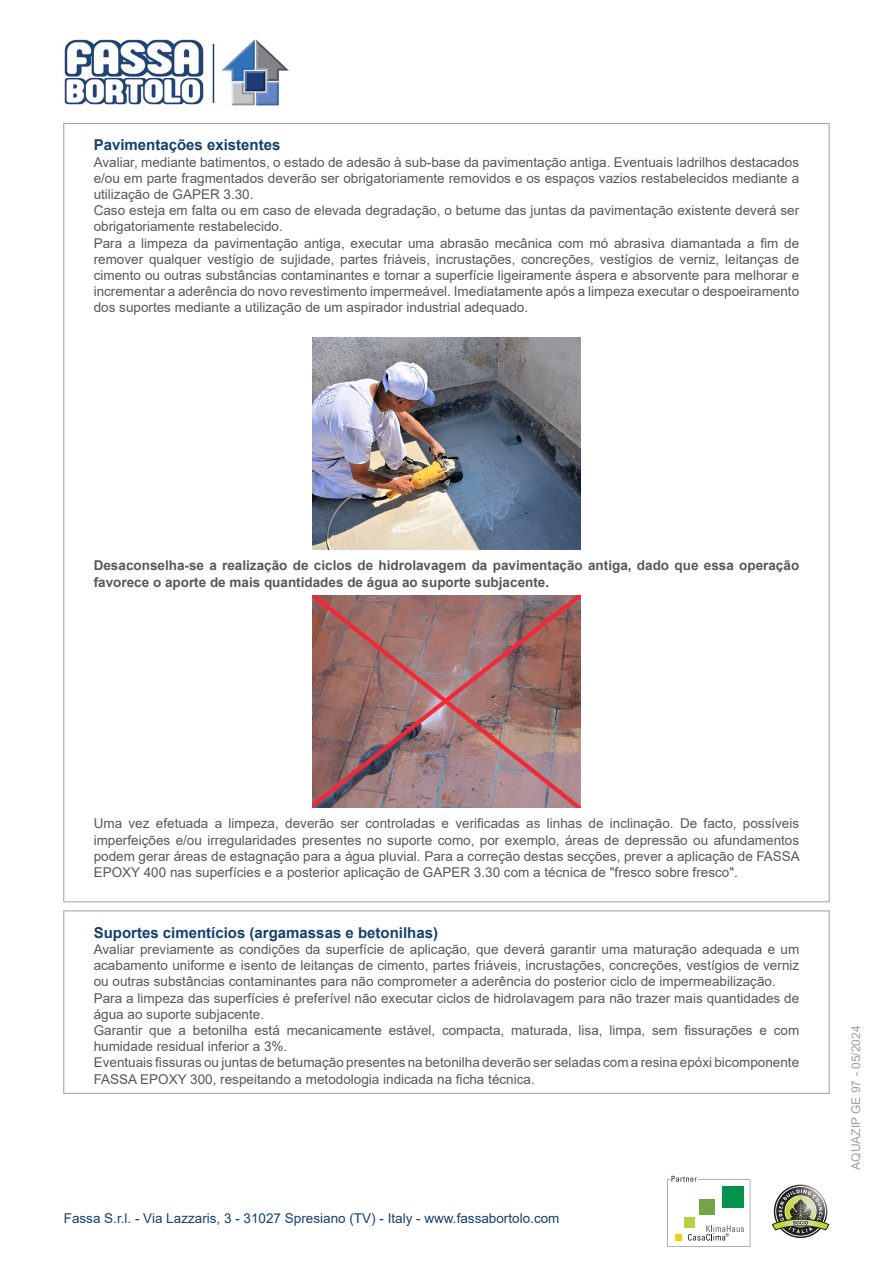
<style>
.page{position:relative;width:893px;height:1263px;background:#fff}
.page>*{position:absolute;margin:0;border:0;box-sizing:border-box;transform-origin:0 0}
.Sottotitolo{font:700 15px "Arial";color:#15406e}
.Descrizione1{font:13.5px/16.2px "Arial";color:#57585a}
.Descrizione3{font:13.5px/16.2px "Arial";color:#57585a;text-align:justify}
.Descrizione2{font:700 13.5px/16.2px "Arial";color:#57585a}
.t1{font:13.5px "Arial";color:#15406e}
.t2{font:12px "Arial";color:#9ba1a4}
</style>
<div class="page">
<img style="left:312px;top:337px;width:268px;height:213px">
<img style="left:312px;top:595px;width:269px;height:213px">
<svg style="left:667px;top:1176px;width:83px;height:71px"></svg>
<svg style="left:772px;top:1186px;width:57px;height:50px"></svg>
<img style="left:64px;top:39px;width:140px;height:66px">
<hr style="left:213px;top:44px;width:1px;height:59px;background:#15406e">
<img style="left:221px;top:39px;width:68px;height:67px">
<p class="Sottotitolo" style="left:94px;top:134px;width:188px">Pavimentações existentes</p>
<p class="Descrizione1" style="left:94px;top:154px;width:707px;text-align:justify">Avaliar, mediante batimentos, o estado de adesão à sub-base da pavimentação antiga. Eventuais ladrilhos destacados e/ou em parte fragmentados deverão ser obrigatoriamente removidos e os espaços vazios restabelecidos mediante a utilização de GAPER 3.30.</p>
<p class="Descrizione1" style="left:94px;top:202px;width:707px">Caso esteja em falta ou em caso de elevada degradação, o betume das juntas da pavimentação existente deverá ser obrigatoriamente restabelecido.</p>
<p class="Descrizione1" style="left:94px;top:235px;width:707px;text-align:justify">Para a limpeza da pavimentação antiga, executar uma abrasão mecânica com mó abrasiva diamantada a fim de remover qualquer vestígio de sujidade, partes friáveis, incrustações, concreções, vestígios de verniz, leitanças de cimento ou outras substâncias contaminantes e tornar a superfície ligeiramente áspera e absorvente para melhorar e incrementar a aderência do novo revestimento impermeável. Imediatamente após a limpeza executar o despoeiramento dos suportes mediante a utilização de um aspirador industrial adequado.</p>
<p class="Descrizione2" style="left:94px;top:558px;width:707px">Desaconselha-se a realização de ciclos de hidrolavagem da pavimentação antiga, dado que essa operação favorece o aporte de mais quantidades de água ao suporte subjacente.</p>
<p class="Descrizione3" style="left:94px;top:815px;width:708px">Uma vez efetuada a limpeza, deverão ser controladas e verificadas as linhas de inclinação. De facto, possíveis imperfeições e/ou irregularidades presentes no suporte como, por exemplo, áreas de depressão ou afundamentos podem gerar áreas de estagnação para a água pluvial. Para a correção destas secções, prever a aplicação de FASSA EPOXY 400 nas superfícies e a posterior aplicação de GAPER 3.30 com a técnica de "fresco sobre fresco".</p>
<p class="Sottotitolo" style="left:94px;top:922px;width:346px">Suportes cimentícios (argamassas e betonilhas)</p>
<p class="Descrizione1" style="left:94px;top:941px;width:707px;text-align:justify">Avaliar previamente as condições da superfície de aplicação, que deverá garantir uma maturação adequada e um acabamento uniforme e isento de leitanças de cimento, partes friáveis, incrustações, concreções, vestígios de verniz ou outras substâncias contaminantes para não comprometer a aderência do posterior ciclo de impermeabilização.</p>
<p class="Descrizione1" style="left:94px;top:989px;width:707px">Para a limpeza das superfícies é preferível não executar ciclos de hidrolavagem para não trazer mais quantidades de água ao suporte subjacente.</p>
<p class="Descrizione1" style="left:94px;top:1022px;width:707px">Garantir que a betonilha está mecanicamente estável, compacta, maturada, lisa, limpa, sem fissurações e com humidade residual inferior a 3%.</p>
<p class="Descrizione1" style="left:94px;top:1054px;width:707px">Eventuais fissuras ou juntas de betumação presentes na betonilha deverão ser seladas com a resina epóxi bicomponente<br>FASSA EPOXY 300, respeitando a metodologia indicada na ficha técnica.</p>
<p class="t1" style="left:64px;top:1208px;width:497px">Fassa S.r.l. - Via Lazzaris, 3 - 31027 Spresiano (TV) - Italy - www.fassabortolo.com</p>
<p class="t2" style="left:848px;top:1170px;width:145px;rotate:-90deg">AQUAZIP GE 97 - 05/2024</p>
</div>
